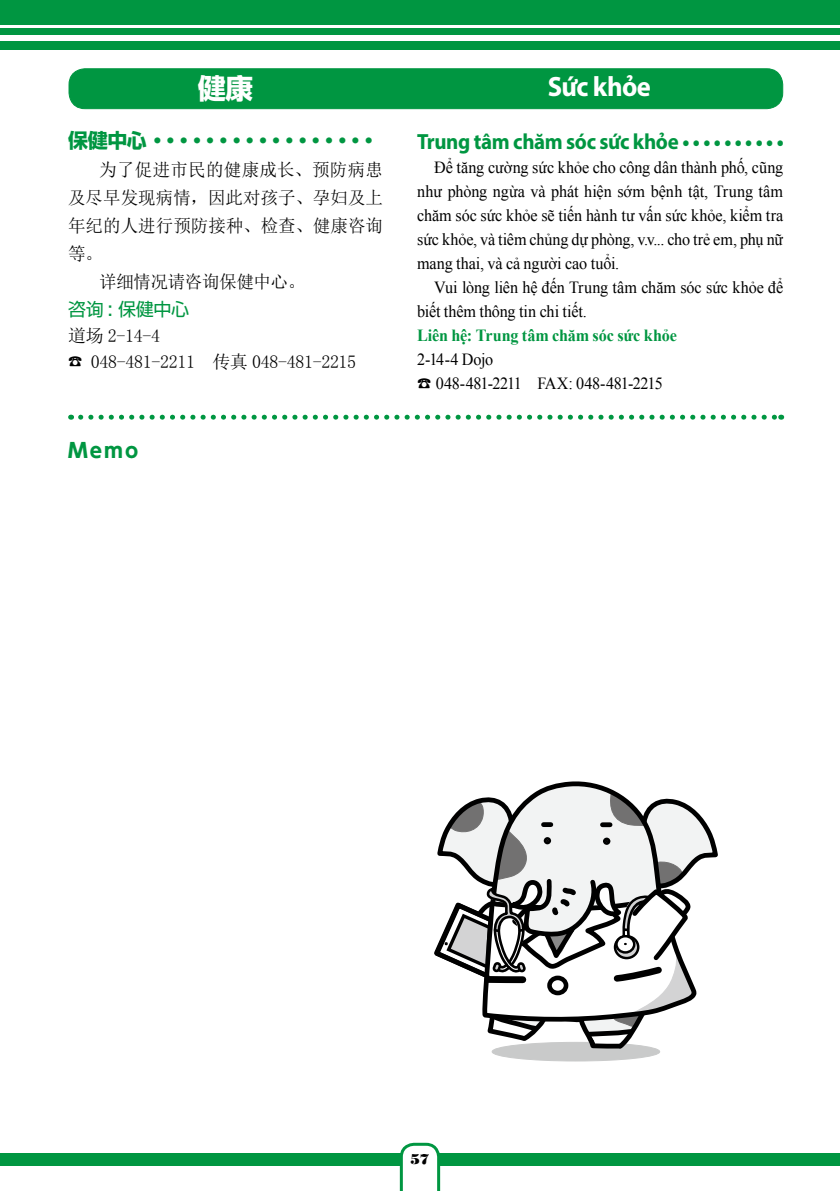
<style>
.page{position:relative;width:840px;height:1191px;background:#fff}
.page>*{position:absolute;margin:0;border:0;box-sizing:border-box;transform-origin:0 0}
.t1{font:700 28px "Myriad Pro";letter-spacing:-.02em;color:#fff;scale:.95 1}
.t2{font:700 28px "UD Shin Go SC Gbe";color:#fff}
.t3{font:700 22px "Myriad Pro";letter-spacing:-.02em;color:#009641;scale:.95 1}
.t4{font:700 20px "UD Shin Go SC Gbe";color:#009641}
.t5{font:700 20px "UD Shin Go Pro";color:#009641}
.t6{font:18px "Sim Sun";letter-spacing:.005em;color:#000}
.t7{font:18px/26px "Sim Sun";letter-spacing:-.02em;color:#000}
.t8{font:18px "UD Shin Go SC Gbe";letter-spacing:-.02em;color:#009641}
.t9{font:17px/24px "Times New Roman";letter-spacing:-.015em;color:#000;scale:.95 1}
.t10{font:700 17px "Times New Roman";letter-spacing:-.01em;color:#009641;scale:.95 1}
.t11{font:14.2px "Bodoni Poster";color:#000}
.s1{font-family:"Ryumin Pro";font-weight:300;font-size:15px}
</style>
<div class="page">
<div style="left:0;top:0;width:839px;height:50px;background:#009641"></div>
<div style="left:0;top:36px;width:839px;height:5px;background:#fff"></div>
<hr style="left:0;top:25px;width:839px;height:2px;background:#fff">
<div style="left:69px;top:69px;width:713px;height:40px;background:#009641;border-radius:16px"></div>
<div style="left:68px;top:68px;width:714px;height:41px;border:1px solid #009641;border-radius:16px"></div>
<svg style="left:81px;top:415px;width:700px;height:5px"></svg>
<div style="left:492px;top:1042px;width:167px;height:19px;background:#c9caca;border-radius:50%"></div>
<div style="left:492px;top:1042px;width:167px;height:19px;border:1px solid #c9caca;border-radius:50%"></div>
<svg style="left:537px;top:781px;width:78px;height:10px"></svg>
<svg style="left:434px;top:791px;width:283px;height:261px"></svg>
<div style="left:0;top:1153px;width:839px;height:12px;background:#009641"></div>
<svg style="left:399px;top:1142px;width:41px;height:49px"></svg>
<h1 class="t2" style="left:198px;top:71px;width:57px">健康</h1>
<p class="t4" style="left:68px;top:128px;width:312px">保健中心・・・・・・・・・・・・・・・・・・</p>
<p class="t6" style="left:99px;top:160px;width:285px">为了促进市民的健康成长、预防病患</p>
<p class="t6" style="left:68px;top:188px;width:316px">及尽早发现病情，因此对孩子、孕妇及上</p>
<p class="t6" style="left:68px;top:216px;width:316px">年纪的人进行预防接种、检查、健康咨询</p>
<p class="t6" style="left:68px;top:244px;width:36px">等。</p>
<p class="t7" style="left:99px;top:268px;width:207px">详细情况请咨询保健中心。</p>
<p class="t8" style="left:68px;top:298px;width:140px">咨询 : 保健中心　</p>
<p class="t7" style="left:68px;top:322px;width:289px">道场 2-14-4<br><span class="s1">☎</span> 048-481-2211　传真 048-481-2215</p>
<p class="t5" style="left:68px;top:434px;width:72px">Memo</p>
<h1 class="t1" style="left:547px;top:68px;width:110px">Sức khỏe</h1>
<p class="t3" style="left:417px;top:127px;width:286px">Trung tâm chăm sóc sức khỏe •••••••••</p>
<p class="t9" style="left:417px;top:155px;width:386px;text-align:justify;text-indent:17px">Để tăng cường sức khỏe cho công dân thành phố, cũng như phòng ngừa và phát hiện sớm bệnh tật, Trung tâm chăm sóc sức khỏe sẽ tiến hành tư vấn sức khỏe, kiểm tra sức khỏe, và tiêm chủng dự phòng, v.v... cho trẻ em, phụ nữ mang thai, và cả người cao tuổi.</p>
<p class="t9" style="left:417px;top:275px;width:386px;text-indent:17px">Vui lòng liên hệ đến Trung tâm chăm sóc sức khỏe để biết thêm thông tin chi tiết.</p>
<p class="t10" style="left:417px;top:323px;width:275px">Liên hệ: Trung tâm chăm sóc sức khỏe</p>
<p class="t9" style="left:417px;top:347px;width:260px">2-14-4 Dojo<br><span class="s1">☎</span> 048-481-2211 FAX: 048-481-2215</p>
<p class="t11" style="left:410px;top:1150px;width:20px">57</p>
</div>
